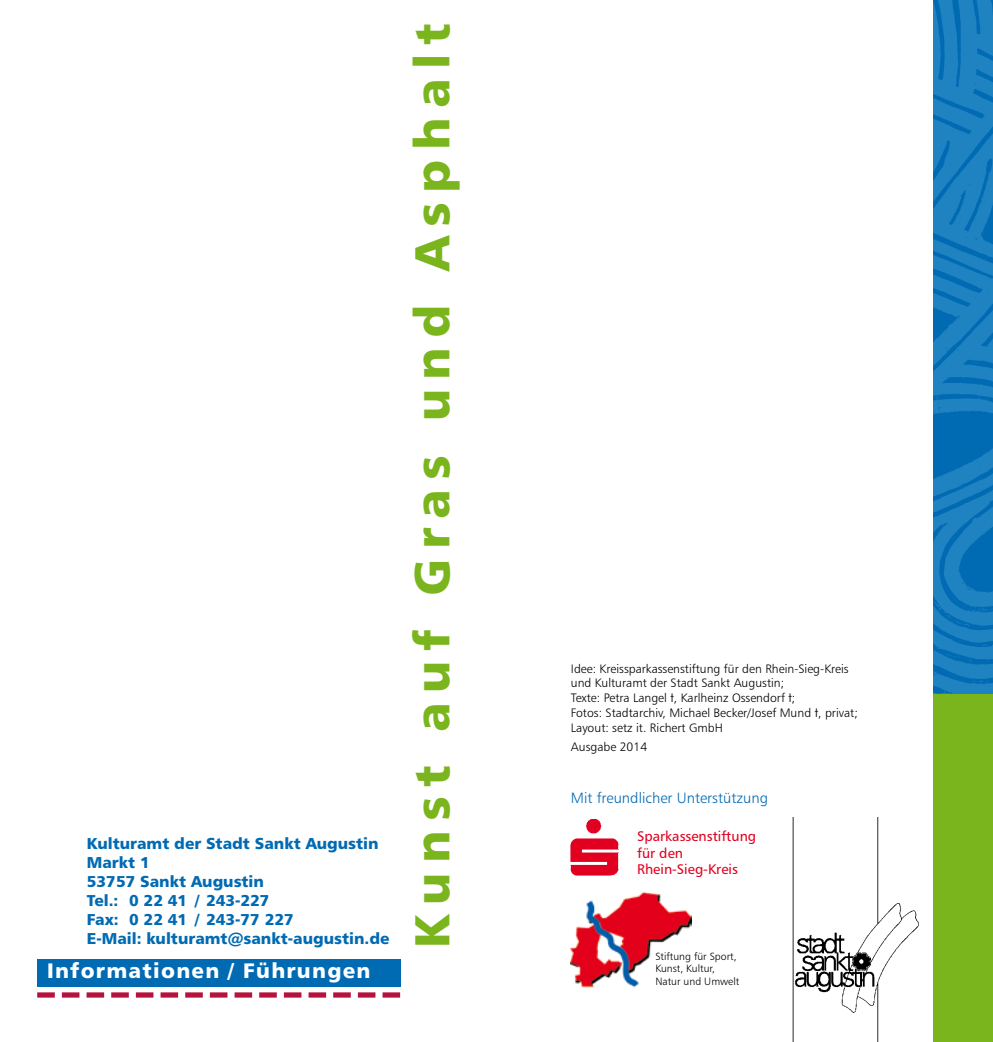
<style>
.page{position:relative;width:993px;height:1042px;background:#fff}
.page>*{position:absolute;margin:0;border:0;box-sizing:border-box;transform-origin:0 0}
.t1{font:49px "Humanist 777 BT Black B";letter-spacing:.19em;color:#7ab51d}
.t2{font:21px "Humanist 777 BT Black B";letter-spacing:.06em;color:#fff}
.t3{font:15.75px/18.9px "Humanist 777 BT Black B";color:#006ab3}
.t4{font:14.88px "Humanist 777 BT Light B";color:#006ab3}
.t5{font:14px/16.8px "Humanist 777 BT Roman B";color:#e20020}
.t6{font:12.25px/14.7px "Humanist 777 BT Light B";color:#000}
.t7{font:10.5px/12.6px "Humanist 777 BT Light B";color:#000}
.s1{font-family:"Futura BT";font-weight:300;font-size:14px}
</style>
<div class="page">
<img style="left:570px;top:875px;width:120px;height:113px">
<img style="left:570px;top:819px;width:47px;height:56px">
<img style="left:933px;top:0;width:59px;height:694px">
<div style="left:933px;top:694px;width:59px;height:348px;background:#7ab51d"></div>
<div style="left:37px;top:959px;width:364px;height:27px;background:#006ab3"></div>
<svg style="left:37px;top:992px;width:363px;height:5px"></svg>
<img style="left:792px;top:818px;width:126px;height:224px">
<p class="t3" style="left:87px;top:834px;width:304px">Kulturamt der Stadt Sankt Augustin<br>Markt 1<br>53757 Sankt Augustin<br>Tel.: 0 22 41 / 243-227<br>Fax: 0 22 41 / 243-77 227<br>E-Mail: kulturamt@sankt-augustin.de</p>
<h2 class="t2" style="left:47px;top:957px;width:325px">Informationen / Führungen</h2>
<h1 class="t1" style="left:400px;top:947px;width:926px;rotate:-90deg">Kunst auf Gras und Asphalt</h1>
<p class="t6" style="left:570px;top:661px;width:288px">Idee: Kreissparkassenstiftung für den Rhein-Sieg-Kreis und Kulturamt der Stadt Sankt Augustin;<br>Texte: Petra Langel <span class="s1">t</span>, Karlheinz Ossendorf <span class="s1">t</span>;<br>Fotos: Stadtarchiv, Michael Becker/Josef Mund <span class="s1">t</span>, privat; Layout: setz it. Richert GmbH</p>
<p class="t6" style="left:570px;top:739px;width:78px">Ausgabe 2014</p>
<p class="t4" style="left:570px;top:789px;width:199px">Mit freundlicher Unterstützung</p>
<p class="t5" style="left:636px;top:827px;width:121px">Sparkassenstiftung für den<br>Rhein-Sieg-Kreis</p>
<p class="t7" style="left:655px;top:949px;width:85px">Stiftung für Sport,<br>Kunst, Kultur,<br>Natur und Umwelt</p>
</div>
